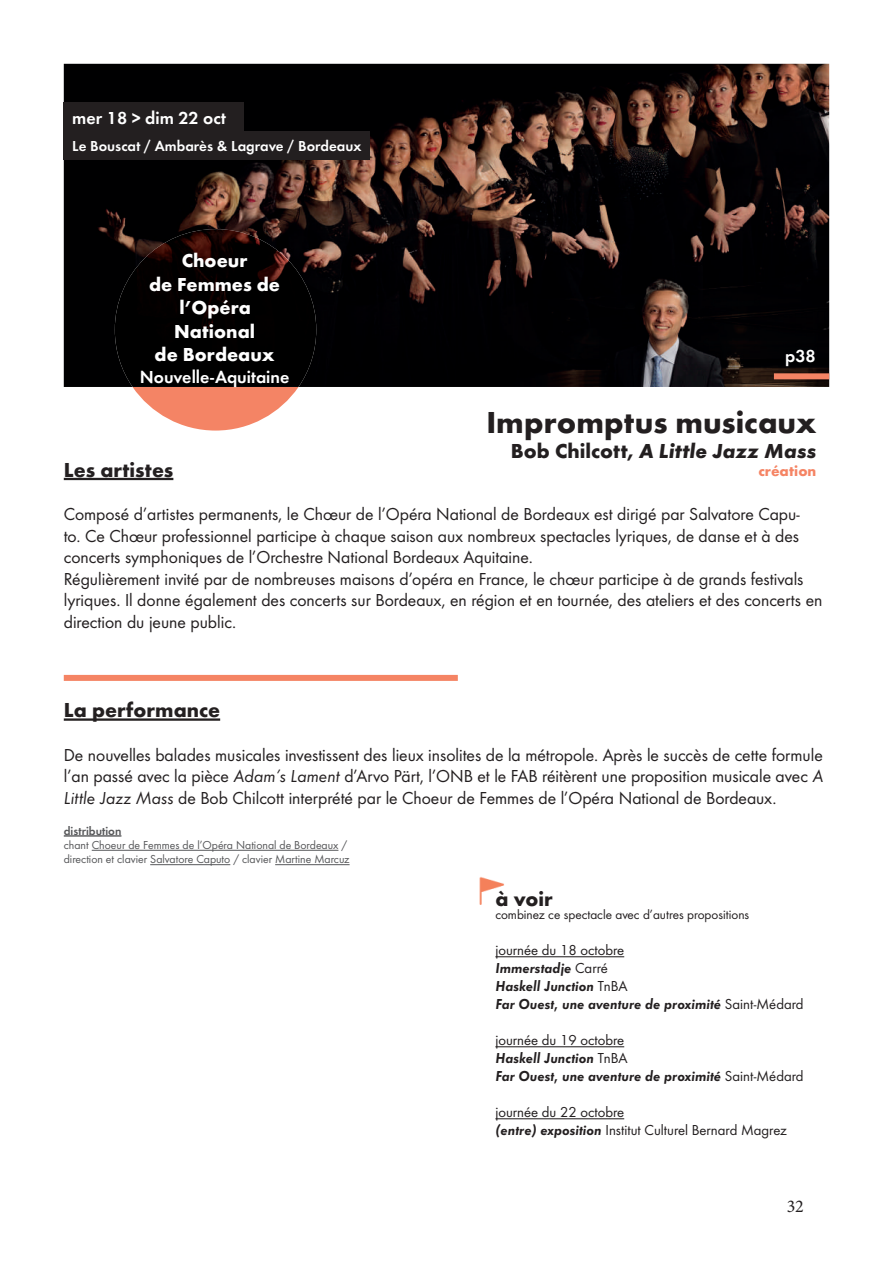
<style>
.page{position:relative;width:893px;height:1263px;background:#fff}
.page>*{position:absolute;margin:0;border:0;box-sizing:border-box;transform-origin:0 0}
.t1{font:700 31.5px "Futura";color:#231f20}
.t2{font:700 21px "Futura";color:#231f20}
.t3{font:italic 700 21px "Futura";color:#231f20}
.t4{font:700 19.5px/23.4px "Futura";color:#fff;text-align:center}
.t5{font:18px/21.6px "Futura Boo";color:#231f20}
.t6{font:18px "Futura Dem";color:#fff}
.t7{font:18px "Minion Pro";color:#231f20}
.t8{font:15px/18px "Futura Dem Obl";color:#231f20}
.t9{font:15px/18px "Futura Boo";color:#231f20}
.t10{font:15px "Futura Dem";color:#fff}
.t11{font:700 15px "Futura";color:#f58464}
.t12{font:13.5px "Futura Boo";color:#231f20}
.t13{font:12px/14.4px "Futura Boo";color:#57585a}
.t14{font:12px "Futura Dem";color:#57585a}
.s1{font-style:normal}
.s2{font-family:"Futura Boo Obl"}
.s3{font-family:"Futura Boo"}
.s4{font-family:"Futura Dem Obl"}
</style>
<div class="page">
<img style="left:64px;top:64px;width:765px;height:323px">
<div style="left:64px;top:675px;width:394px;height:6px;background:#f58464"></div>
<svg style="left:133px;top:387px;width:165px;height:44px"></svg>
<img style="left:115px;top:229px;width:201px;height:158px">
<hr style="left:64px;top:478px;width:109px;height:2px;background:#231f20">
<hr style="left:64px;top:718px;width:156px;height:3px;background:#231f20">
<img style="left:479px;top:877px;width:25px;height:28px">
<hr style="left:495px;top:956px;width:129px;height:1px;background:#231f20">
<hr style="left:495px;top:1046px;width:129px;height:1px;background:#231f20">
<hr style="left:495px;top:1118px;width:129px;height:1px;background:#231f20">
<div style="left:774px;top:373px;width:55px;height:6px;background:#f58464"></div>
<hr style="left:64px;top:835px;width:57px;height:2px;background:#57585a">
<hr style="left:92px;top:850px;width:246px;height:1px;background:#57585a">
<hr style="left:150px;top:864px;width:80px;height:1px;background:#57585a">
<hr style="left:275px;top:864px;width:75px;height:1px;background:#57585a">
<div style="left:64px;top:131px;width:306px;height:28px;background:#231f20"></div>
<div style="left:64px;top:102px;width:180px;height:31px;background:#231f20"></div>
<p class="t6" style="left:72px;top:106px;width:155px">mer 18 &gt; dim 22 oct</p>
<p class="t10" style="left:72px;top:135px;width:291px">Le Bouscat / Ambarès &amp; Lagrave / Bordeaux</p>
<p class="t4" style="left:149px;top:248px;width:132px">Choeur<br>de Femmes de l’Opéra<br>National<br>de Bordeaux</p>
<p class="t6" style="left:140px;top:364px;width:151px">Nouvelle-Aquitaine</p>
<p class="t6" style="left:785px;top:344px;width:32px">p38</p>
<h1 class="t1" style="left:486px;top:400px;width:331px">Impromptus musicaux</h1>
<p class="t3" style="left:511px;top:436px;width:307px"><span class="s1">Bob Chilcott,</span> A Little Jazz Mass</p>
<p class="t2" style="left:64px;top:455px;width:111px">Les artistes</p>
<p class="t11" style="left:758px;top:460px;width:60px">création</p>
<p class="t5" style="left:64px;top:502px;width:760px">Composé d’artistes permanents, le Chœur de l’Opéra National de Bordeaux est dirigé par Salvatore Capu-<br>to. Ce Chœur professionnel participe à chaque saison aux nombreux spectacles lyriques, de danse et à des concerts symphoniques de l’Orchestre National Bordeaux Aquitaine.<br>Régulièrement invité par de nombreuses maisons d’opéra en France, le chœur participe à de grands festivals lyriques. Il donne également des concerts sur Bordeaux, en région et en tournée, des ateliers et des concerts en direction du jeune public.</p>
<p class="t2" style="left:64px;top:695px;width:158px">La performance</p>
<p class="t5" style="left:64px;top:743px;width:761px;text-align:justify">De nouvelles balades musicales investissent des lieux insolites de la métropole. Après le succès de cette formule l’an passé avec la pièce <span class="s2">Adam’s Lament</span> d’Arvo Pärt, l’ONB et le FAB réitèrent une proposition musicale avec <span class="s2">A Little Jazz Mass</span> de Bob Chilcott interprété par le Choeur de Femmes de l’Opéra National de Bordeaux.</p>
<p class="t14" style="left:64px;top:822px;width:59px">distribution</p>
<p class="t13" style="left:64px;top:837px;width:287px">chant Choeur de Femmes de l’Opéra National de Bordeaux / direction et clavier Salvatore Caputo / clavier Martine Marcuz</p>
<p class="t2" style="left:495px;top:884px;width:59px">à voir</p>
<p class="t12" style="left:495px;top:905px;width:255px">combinez ce spectacle avec d’autres propositions</p>
<p class="t9" style="left:495px;top:940px;width:130px">journée du 18 octobre</p>
<p class="t8" style="left:495px;top:958px;width:310px">Immerstadje <span class="s3">Carré<br></span>Haskell Junction <span class="s3">TnBA<br></span>Far Ouest, une aventure de proximité <span class="s3">Saint-Médard</span></p>
<p class="t9" style="left:495px;top:1030px;width:130px">journée du 19 octobre</p>
<p class="t8" style="left:495px;top:1048px;width:310px">Haskell Junction <span class="s3">TnBA<br></span>Far Ouest, une aventure de proximité <span class="s3">Saint-Médard</span></p>
<p class="t9" style="left:495px;top:1102px;width:293px">journée du 22 octobre<br><span class="s4">(entre) exposition</span> Institut Culturel Bernard Magrez</p>
<p class="t7" style="left:787px;top:1194px;width:19px">32</p>
</div>
